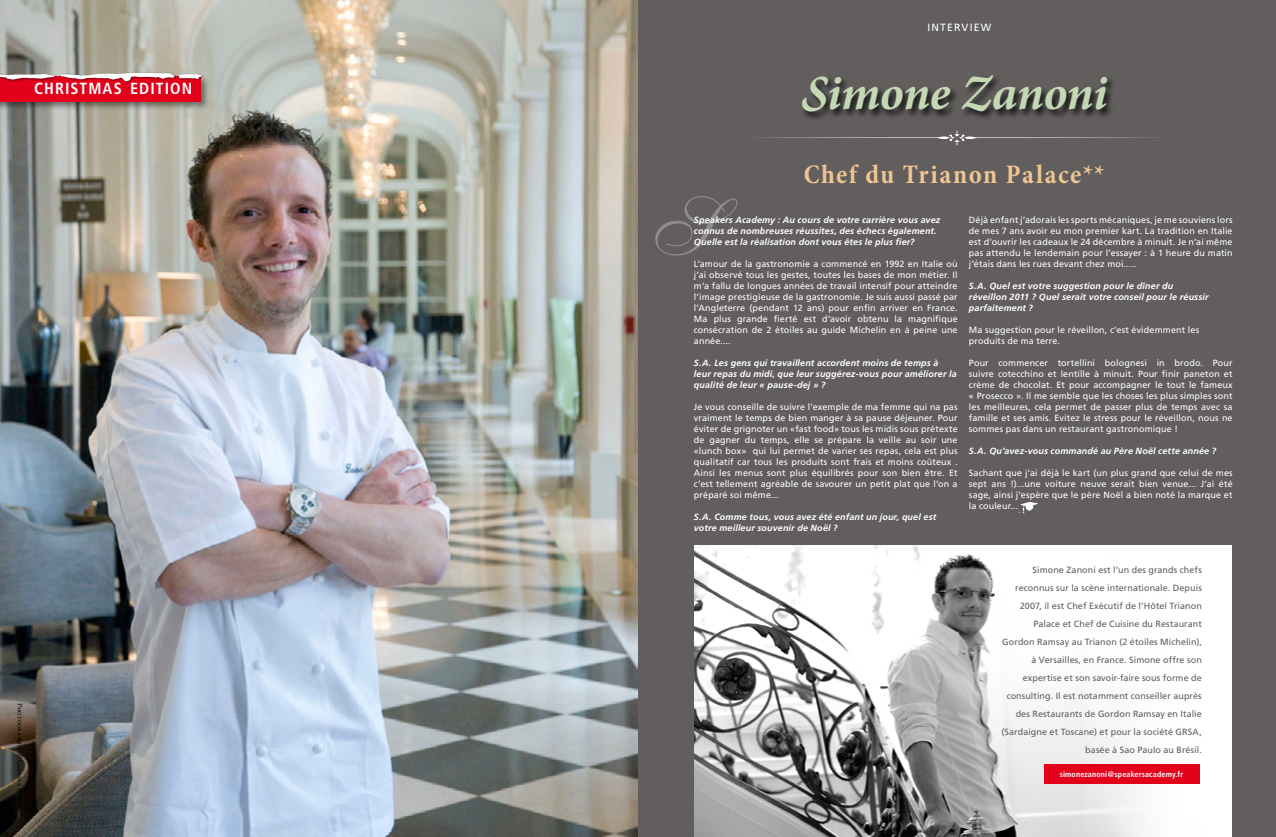
<style>
.page{position:relative;width:1276px;height:837px;background:#fff}
.page>*{position:absolute;margin:0;border:0;box-sizing:border-box;transform-origin:0 0}
.t1{font:80px "Shelley Allegro BT";color:#fff}
.t2{font:italic 700 49px "Minion Pro";letter-spacing:-.01em;color:#c4d8b4}
.t3{font:700 condensed 27px "Minion Pro";letter-spacing:.055em;color:#eec592}
.t4{font:700 condensed 16.1px "Frutiger";letter-spacing:.065em;color:#fff}
.t5{font:10.5px "Frutiger";letter-spacing:.11em;color:#fff}
.t6{font:9px/11px "Frutiger";letter-spacing:.01em;color:#fff;text-align:justify}
.t7{font:italic 700 9px/11px "Frutiger";letter-spacing:.015em;color:#fff}
.t8{font:9px/18px "Frutiger";letter-spacing:.005em;color:#615e5d;text-align:right}
.t9{font:300 9px "Frutiger";color:#fff;scale:.96 1}
.t10{font:700 condensed 8px "Frutiger";letter-spacing:.02em;color:#fff}
.t11{font:7px "Minion Pro";letter-spacing:.04em;color:#000}
</style>
<div class="page">
<img style="left:0;top:0;width:638px;height:836px">
<div style="left:638px;top:0;width:638px;height:836px;background:#615e5d"></div>
<div style="left:0;top:74px;width:211px;height:36px;background:#000;opacity:.44"></div>
<div style="left:0;top:76px;width:201px;height:25px;background:#e2001a"></div>
<div style="left:0;top:73px;width:57px;height:9px;background:#000;opacity:.45"></div>
<div style="left:58px;top:72px;width:118px;height:12px;background:#e2001a"></div>
<div style="left:178px;top:74px;width:27px;height:8px;background:#000;opacity:.45"></div>
<svg style="left:0;top:73px;width:202px;height:8px"></svg>
<svg style="left:734px;top:130px;width:445px;height:16px"></svg>
<div style="left:800px;top:74px;width:315px;height:47px;background:#000;opacity:.75"></div>
<svg style="left:1020px;top:502px;width:18px;height:11px"></svg>
<img style="left:694px;top:545px;width:537px;height:291px">
<div style="left:1043px;top:764px;width:156px;height:20px;background:#e2001a"></div>
<p class="t5" style="left:927px;top:22px;width:65px">INTERVIEW</p>
<h3 class="t4" style="left:34px;top:79px;width:159px">CHRISTMAS EDITION</h3>
<h2 class="t2" style="left:801px;top:72px;width:308px">Simone Zanoni</h2>
<p class="t11" style="left:23px;top:702px;width:106px;rotate:90deg">Photographie: ©Gustine Klein</p>
<h3 class="t3" style="left:803px;top:163px;width:302px">Chef du Trianon Palace**</h3>
<p class="t7" style="left:694px;top:215px;width:248px">Speakers Academy : Au cours de votre carrière vous avez connus de nombreuses réussites, des échecs également.<br>Quelle est la réalisation dont vous êtes le plus fier?</p>
<p class="t6" style="left:694px;top:259px;width:265px">L’amour de la gastronomie a commencé en 1992 en Italie où j’ai observé tous les gestes, toutes les bases de mon métier. Il m’a fallu de longues années de travail intensif pour atteindre l’image prestigieuse de la gastronomie. Je suis aussi passé par l’Angleterre (pendant 12 ans) pour enfin arriver en France.<br>Ma plus grande fierté est d’avoir obtenu la magnifique consécration de 2 étoiles au guide Michelin en à peine une année....</p>
<p class="t7" style="left:694px;top:358px;width:264px">S.A. Les gens qui travaillent accordent moins de temps à leur repas du midi, que leur suggérez-vous pour améliorer la qualité de leur « pause-dej » ?</p>
<p class="t6" style="left:694px;top:402px;width:265px">Je vous conseille de suivre l’exemple de ma femme qui na pas vraiment le temps de bien manger à sa pause déjeuner. Pour éviter de grignoter un «fast food» tous les midis sous prétexte de gagner du temps, elle se prépare la veille au soir une «lunch box» qui lui permet de varier ses repas, cela est plus qualitatif car tous les produits sont frais et moins coûteux .<br>Ainsi les menus sont plus équilibrés pour son bien être. Et c’est tellement agréable de savourer un petit plat que l’on a préparé soi même...</p>
<p class="t7" style="left:694px;top:512px;width:244px">S.A. Comme tous, vous avez été enfant un jour, quel est votre meilleur souvenir de Noël ?</p>
<h1 class="t1" style="left:648px;top:195px;width:64px">S</h1>
<p class="t6" style="left:969px;top:215px;width:265px">Déjà enfant j’adorais les sports mécaniques, je me souviens lors de mes 7 ans avoir eu mon premier kart. La tradition en Italie est d’ouvrir les cadeaux le 24 décembre à minuit. Je n’ai même pas attendu le lendemain pour l’essayer : à 1 heure du matin j’étais dans les rues devant chez moi.....</p>
<p class="t7" style="left:969px;top:281px;width:241px">S.A. Quel est votre suggestion pour le dîner du réveillon 2011 ? Quel serait votre conseil pour le réussir parfaitement ?</p>
<p class="t6" style="left:969px;top:325px;width:232px">Ma suggestion pour le réveillon, c’est évidemment les produits de ma terre.</p>
<p class="t6" style="left:969px;top:358px;width:265px">Pour commencer tortellini bolognesi in brodo. Pour suivre cotecchino et lentille à minuit. Pour finir paneton et crème de chocolat. Et pour accompagner le tout le fameux « Prosecco ». Il me semble que les choses les plus simples sont les meilleures, cela permet de passer plus de temps avec sa famille et ses amis. Evitez le stress pour le réveillon, nous ne sommes pas dans un restaurant gastronomique !</p>
<p class="t7" style="left:969px;top:446px;width:249px">S.A. Qu’avez-vous commandé au Père Noël cette année ?</p>
<p class="t6" style="left:969px;top:468px;width:265px">Sachant que j’ai déjà le kart (un plus grand que celui de mes sept ans !)...une voiture neuve serait bien venue... J’ai été sage, ainsi j’espère que le père Noël a bien noté la marque et la couleur...</p>
<p class="t9" style="left:1018px;top:506px;width:4px">.</p>
<p class="t8" style="left:1001px;top:561px;width:202px">Simone Zanoni est l’un des grands chefs reconnus sur la scène internationale. Depuis 2007, il est Chef Exécutif de l’Hôtel Trianon Palace et Chef de Cuisine du Restaurant Gordon Ramsay au Trianon (2 étoiles Michelin), à Versailles, en France. Simone offre son expertise et son savoir-faire sous forme de consulting. Il est notamment conseiller auprès des Restaurants de Gordon Ramsay en Italie (Sardaigne et Toscane) et pour la société GRSA, basée à Sao Paulo au Brésil.</p>
<p class="t10" style="left:1059px;top:771px;width:125px">simonezanoni@speakersacademy.fr</p>
</div>
